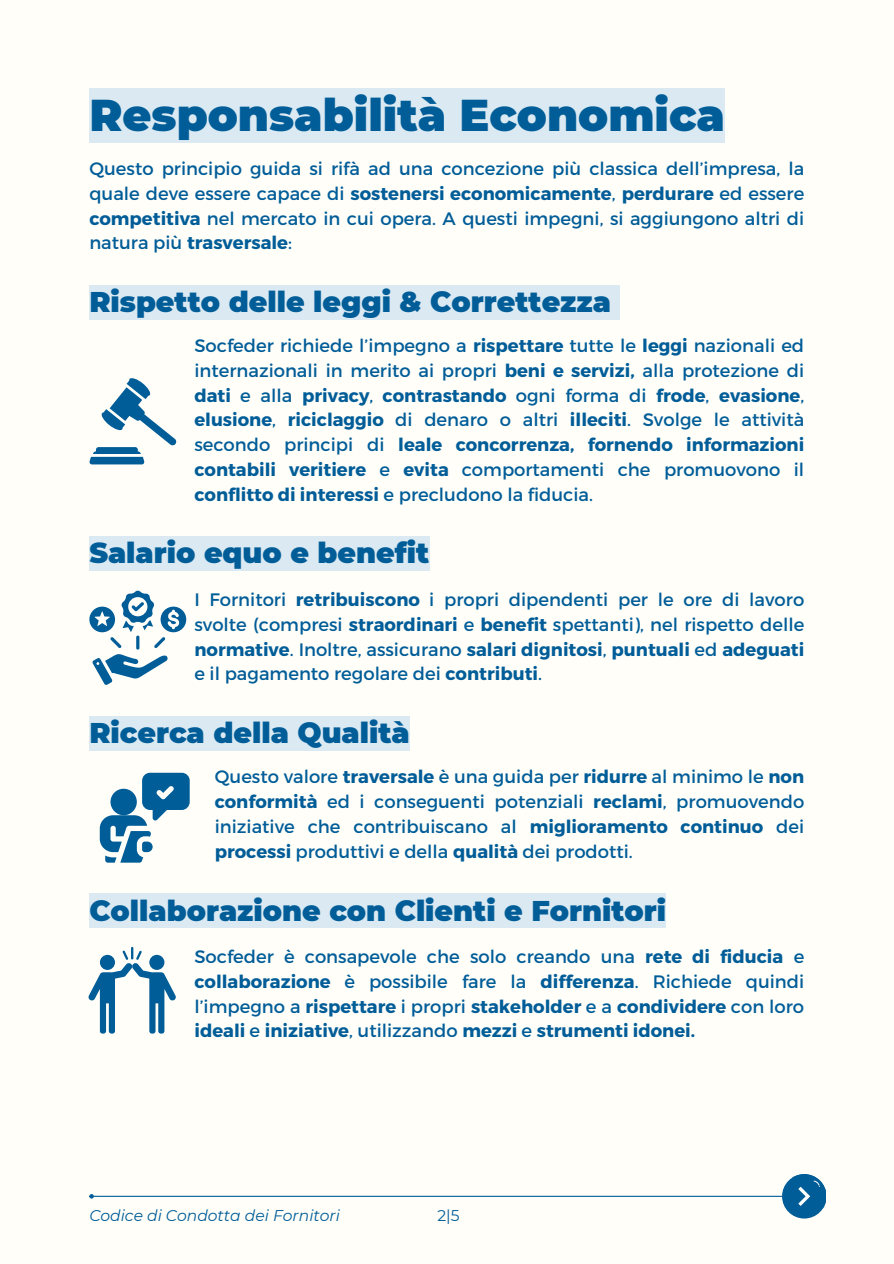
<style>
.page{position:relative;width:894px;height:1264px;background:#fff}
.page>*{position:absolute;margin:0;border:0;box-sizing:border-box;transform-origin:0 0}
.t1{font:900 44.4px "Montserrat";color:#005d98}
.t2{font:900 28.5px "Montserrat";color:#005d98}
.t3{font:18px/24.8px "Montserrat";color:#005d98;text-align:justify}
.t4{font:italic 15.6px "Montserrat";color:#005d98}
.t5{font:15.6px "Montserrat";color:#005d98}
.s1{font-weight:700}
</style>
<div class="page">
<div style="left:0;top:0;width:893px;height:1263px;background:#fffef9"></div>
<div style="left:782px;top:1174px;width:43px;height:43px;background:#005d98;border-radius:50%"></div>
<svg style="left:789px;top:1174px;width:36px;height:37px"></svg>
<hr style="left:94px;top:1195px;width:710px;height:1px;background:#005d98">
<svg style="left:89px;top:1194px;width:5px;height:4px"></svg>
<svg style="left:100px;top:772px;width:90px;height:90px"></svg>
<div style="left:89px;top:89px;width:635px;height:54px;background:#dae9f2"></div>
<div style="left:89px;top:285px;width:530px;height:34px;background:#dae9f2"></div>
<div style="left:89px;top:716px;width:320px;height:35px;background:#dae9f2"></div>
<svg style="left:89px;top:378px;width:88px;height:86px"></svg>
<svg style="left:89px;top:590px;width:97px;height:95px"></svg>
<div style="left:89px;top:536px;width:340px;height:35px;background:#dae9f2"></div>
<svg style="left:88px;top:947px;width:88px;height:86px"></svg>
<div style="left:89px;top:893px;width:577px;height:35px;background:#dae9f2"></div>
<h3 class="t1" style="left:89px;top:88px;width:637px">Responsabilità Economica</h3>
<h1 class="t3" style="left:89px;top:155px;width:716px">Questo principio guida si rifà ad una concezione più classica dell’impresa, la quale deve essere capace di <span class="s1">sostenersi economicamente</span>, <span class="s1">perdurare</span> ed essere <span class="s1">competitiva</span> nel mercato in cui opera. A questi impegni, si aggiungono altri di natura più <span class="s1">trasversale</span>:</h1>
<p class="t2" style="left:89px;top:284px;width:523px">Rispetto delle leggi &amp; Correttezza</p>
<h3 class="t3" style="left:194px;top:332px;width:611px">Socfeder richiede l’impegno a <span class="s1">rispettare</span> tutte le <span class="s1">leggi</span> nazionali ed internazionali in merito ai propri <span class="s1">beni e servizi,</span> alla protezione di <span class="s1">dati</span> e alla <span class="s1">privacy</span>, <span class="s1">contrastando</span> ogni forma di <span class="s1">frode</span>, <span class="s1">evasione</span>, <span class="s1">elusione</span>, <span class="s1">riciclaggio</span> di denaro o altri <span class="s1">illeciti</span>. Svolge le attività secondo principi di <span class="s1">leale concorrenza, fornendo informazioni contabili veritiere</span> e <span class="s1">evita</span> comportamenti che promuovono il <span class="s1">conflitto di interessi</span> e precludono la fiducia.</h3>
<p class="t2" style="left:89px;top:536px;width:341px">Salario equo e benefit</p>
<h2 class="t3" style="left:194px;top:586px;width:611px">I Fornitori <span class="s1">retribuiscono</span> i propri dipendenti per le ore di lavoro svolte (compresi <span class="s1">straordinari</span> e <span class="s1">benefit</span> spettanti), nel rispetto delle <span class="s1">normative</span>. Inoltre, assicurano <span class="s1">salari dignitosi</span>, <span class="s1">puntuali</span> ed <span class="s1">adeguati </span>e il pagamento regolare dei <span class="s1">contributi</span>.</h2>
<h3 class="t2" style="left:89px;top:715px;width:322px">Ricerca della Qualità</h3>
<h2 class="t3" style="left:215px;top:763px;width:591px">Questo valore <span class="s1">traversale</span> è una guida per <span class="s1">ridurre</span> al minimo le <span class="s1">non conformità</span> ed i conseguenti potenziali <span class="s1">reclami</span>, promuovendo iniziative che contribuiscano al <span class="s1">miglioramento continuo</span> dei <span class="s1">processi</span> produttivi e della <span class="s1">qualità</span> dei prodotti.</h2>
<h2 class="t2" style="left:89px;top:893px;width:578px">Collaborazione con Clienti e Fornitori</h2>
<h3 class="t3" style="left:194px;top:943px;width:611px">Socfeder è consapevole che solo creando una <span class="s1">rete di fiducia</span> e <span class="s1">collaborazione</span> è possibile fare la <span class="s1">differenza</span>. Richiede quindi l’impegno a <span class="s1">rispettare</span> i propri <span class="s1">stakeholder</span> e a <span class="s1">condividere</span> con loro <span class="s1">ideali</span> e <span class="s1">iniziative</span>, utilizzando <span class="s1">mezzi</span> e <span class="s1">strumenti idonei.</span></h3>
<h2 class="t4" style="left:89px;top:1205px;width:252px">Codice di Condotta dei Fornitori</h2>
<p class="t5" style="left:437px;top:1205px;width:24px">2|5</p>
</div>
